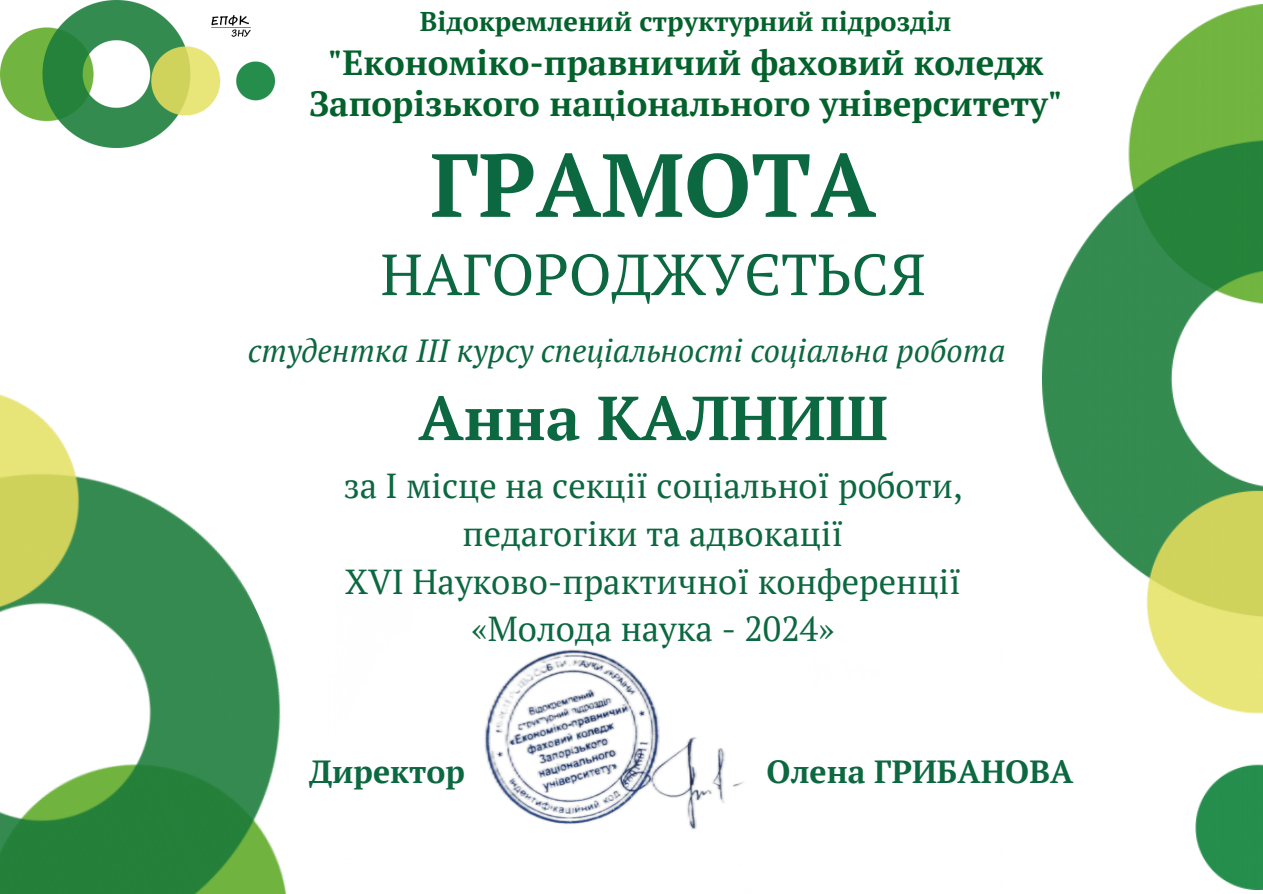
<style>
.page{position:relative;width:1263px;height:894px;background:#fff}
.page>*{position:absolute;margin:0;border:0;box-sizing:border-box;transform-origin:0 0}
.t1{font:700 89.25px "PT Serif";color:#0c6840}
.t2{font:700 61.95px "PT Serif";color:#0c6840}
.t3{font:57.9px "PT Serif";color:#0c6840}
.t4{font:700 34.8px/41.1px "PT Serif";color:#03622c;text-align:center}
.t5{font:34.65px "PT Serif";color:#0c6840}
.t6{font:italic 31.95px "PT Serif";color:#0c6840}
.t7{font:700 31.95px "PT Serif";color:#0c6840}
.t8{font:700 27px "PT Serif";color:#03622c}
</style>
<div class="page">
<img style="left:0;top:0;width:274px;height:147px">
<img style="left:1043px;top:4px;width:220px;height:885px">
<img style="left:0;top:394px;width:287px;height:499px">
<img style="left:484px;top:649px;width:260px;height:181px">
<p class="t8" style="left:420px;top:3px;width:533px">Відокремлений структурний підрозділ</p>
<p class="t4" style="left:309px;top:41px;width:755px">"Економіко-правничий фаховий коледж<br>Запорізького національного університету"</p>
<p class="t1" style="left:430px;top:124px;width:447px">ГРАМОТА</p>
<p class="t3" style="left:381px;top:235px;width:546px">НАГОРОДЖУЄТЬСЯ</p>
<p class="t6" style="left:248px;top:328px;width:759px">студентка ІІІ курсу спеціальності соціальна робота</p>
<p class="t2" style="left:418px;top:375px;width:471px">Анна КАЛНИШ</p>
<h2 class="t5" style="left:343px;top:462px;width:621px">за І місце на секції соціальної роботи,</h2>
<p class="t5" style="left:463px;top:510px;width:383px">педагогіки та адвокації</p>
<h3 class="t5" style="left:345px;top:557px;width:618px">XVI Науково-практичної конференції</h3>
<p class="t5" style="left:472px;top:605px;width:364px">«Молода наука - 2024»</p>
<p class="t7" style="left:309px;top:750px;width:157px">Директор</p>
<p class="t7" style="left:767px;top:750px;width:308px">Олена ГРИБАНОВА</p>
</div>
